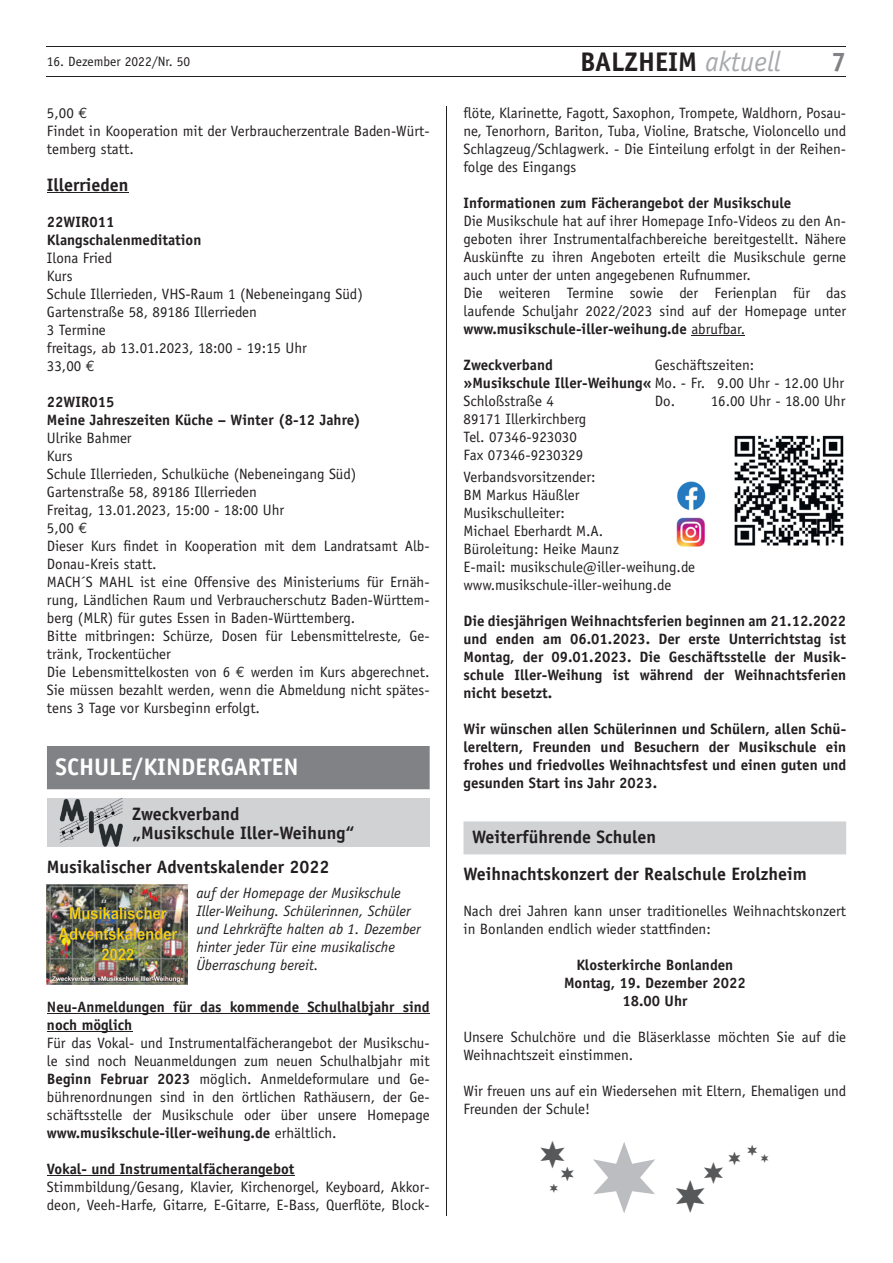
<style>
.page{position:relative;width:893px;height:1263px;background:#fff}
.page>*{position:absolute;margin:0;border:0;box-sizing:border-box;transform-origin:0 0}
.t1{font:700 27px "Officina Sans";color:#231f20}
.t2{font:700 27px "Officina Sans";color:#808285}
.t3{font:700 24px "Officina Sans";color:#fff}
.t4{font:700 18px/37px "Officina Sans";color:#231f20}
.t5{font:15px/18px "Officina Sans";color:#231f20}
.t6{font:700 15px/18px "Officina Sans";color:#231f20}
.t7{font:italic 15px/18px "Officina Sans";color:#231f20}
.t8{font:13.5px "Officina Sans";color:#231f20}
.s1{font-weight:400;font-style:italic;font-size:28.35px;color:#a8a9ad}
.s2{font-weight:700}
.s3{font-family:"Euro Mono"}
</style>
<div class="page">
<hr style="left:47px;top:76px;width:799px;height:1px;background:#231f20">
<hr style="left:47px;top:47px;width:799px;height:1px;background:#231f20">
<hr style="left:446px;top:106px;width:1px;height:1110px;background:#231f20">
<hr style="left:691px;top:335px;width:54px;height:1px;background:#231f20">
<img style="left:677px;top:481px;width:29px;height:30px">
<img style="left:734px;top:435px;width:110px;height:111px">
<img style="left:676px;top:517px;width:29px;height:30px">
<div style="left:463px;top:822px;width:383px;height:32px;background:#d1d2d4"></div>
<hr style="left:47px;top:192px;width:82px;height:1px;background:#231f20">
<hr style="left:47px;top:1013px;width:383px;height:1px;background:#231f20">
<hr style="left:47px;top:1031px;width:85px;height:1px;background:#231f20">
<hr style="left:47px;top:1175px;width:247px;height:1px;background:#231f20">
<div style="left:47px;top:747px;width:383px;height:42px;background:#808285"></div>
<div style="left:47px;top:798px;width:383px;height:33px;background:#d1d2d4"></div>
<div style="left:47px;top:817px;width:383px;height:30px;background:#d1d2d4"></div>
<img style="left:60px;top:798px;width:63px;height:49px">
<img style="left:47px;top:885px;width:141px;height:99px">
<h1 class="t1" style="left:580px;top:45px;width:202px">BALZHEIM <span class="s1">aktuell</span></h1>
<p class="t8" style="left:47px;top:53px;width:145px">16. Dezember 2022/Nr. 50</p>
<h1 class="t2" style="left:831px;top:45px;width:17px">7</h1>
<p class="t5" style="left:463px;top:104px;width:384px;text-align:justify">flöte, Klarinette, Fagott, Saxophon, Trompete, Waldhorn, Posau&shy;ne, Tenorhorn, Bariton, Tuba, Violine, Bratsche, Violoncello und Schlagzeug/Schlagwerk. - Die Einteilung erfolgt in der Reihen&shy;folge des Eingangs</p>
<p class="t6" style="left:463px;top:193px;width:329px">Informationen zum Fächerangebot der Musikschule</p>
<p class="t5" style="left:463px;top:212px;width:384px">Die Musikschule hat auf ihrer Homepage Info-Videos zu den An&shy;geboten ihrer Instrumentalfachbereiche bereitgestellt. Nähere Auskünfte zu ihren Angeboten erteilt die Musikschule gerne auch unter der unten angegebenen Rufnummer.<br>Die weiteren Termine sowie der Ferienplan für das laufende Schuljahr 2022/2023 sind auf der Homepage unter <span class="s2">www.musikschule-iller-weihung.de</span> abrufbar.</p>
<p class="t6" style="left:463px;top:355px;width:91px">Zweckverband</p>
<p class="t5" style="left:47px;top:104px;width:384px">5,00 <span class="s3">€<br></span>Findet in Kooperation mit der Verbraucherzentrale Baden-Würt&shy;temberg statt.</p>
<p class="t4" style="left:47px;top:166px;width:83px">Illerrieden</p>
<p class="t6" style="left:47px;top:213px;width:156px">22WIR011<br>Klangschalenmeditation</p>
<p class="t5" style="left:47px;top:249px;width:317px">Ilona Fried<br>Kurs<br>Schule Illerrieden, VHS-Raum 1 (Nebeneingang Süd)<br>Gartenstraße 58, 89186 Illerrieden<br>3 Termine<br>freitags, ab 13.01.2023, 18:00 - 19:15 Uhr<br>33,00 <span class="s3">€</span></p>
<p class="t6" style="left:47px;top:393px;width:315px">22WIR015<br>Meine Jahreszeiten Küche – Winter (8-12 Jahre)</p>
<p class="t5" style="left:47px;top:429px;width:384px">Ulrike Bahmer<br>Kurs<br>Schule Illerrieden, Schulküche (Nebeneingang Süd)<br>Gartenstraße 58, 89186 Illerrieden<br>Freitag, 13.01.2023, 15:00 - 18:00 Uhr<br>5,00 <span class="s3">€<br></span>Dieser Kurs findet in Kooperation mit dem Landratsamt Alb-Donau-Kreis statt.<br>MACH´S MAHL ist eine Offensive des Ministeriums für Ernäh&shy;rung, Ländlichen Raum und Verbraucherschutz Baden-Württem&shy;berg (MLR) für gutes Essen in Baden-Württemberg.<br>Bitte mitbringen: Schürze, Dosen für Lebensmittelreste, Ge&shy;tränk, Trockentücher<br>Die Lebensmittelkosten von 6 <span class="s3">€</span> werden im Kurs abgerechnet.<br>Sie müssen bezahlt werden, wenn die Abmeldung nicht spätes&shy;tens 3 Tage vor Kursbeginn erfolgt.</p>
<p class="t5" style="left:463px;top:356px;width:382px;text-indent:191px">Geschäftszeiten: <span class="s2">»Musikschule Iller-Weihung«</span> Mo. - Fr. 9.00 Uhr - 12.00 Uhr<br>Schloßstraße 4</p>
<p class="t5" style="left:655px;top:392px;width:192px">Do. 16.00 Uhr - 18.00 Uhr</p>
<p class="t5" style="left:463px;top:410px;width:124px">89171 Illerkirchberg<br>Tel. 07346-923030<br>Fax 07346-9230329</p>
<p class="t5" style="left:463px;top:468px;width:233px">Verbandsvorsitzender:<br>BM Markus Häußler<br>Musikschulleiter:<br>Michael Eberhardt M.A.<br>Büroleitung: Heike Maunz<br>E-mail: musikschule@iller-weihung.de www.musikschule-iller-weihung.de</p>
<p class="t6" style="left:463px;top:612px;width:384px;text-align:justify">Die diesjährigen Weihnachtsferien beginnen am 21.12.2022 und enden am 06.01.2023. Der erste Unterrichtstag ist Montag, der 09.01.2023. Die Geschäftsstelle der Musik&shy;schule Iller-Weihung ist während der Weihnachtsferien nicht besetzt.</p>
<p class="t6" style="left:463px;top:720px;width:384px;text-align:justify">Wir wünschen allen Schülerinnen und Schülern, allen Schü&shy;lereltern, Freunden und Besuchern der Musikschule ein frohes und friedvolles Weihnachtsfest und einen guten und gesunden Start ins Jahr 2023.</p>
<p class="t4" style="left:463px;top:818px;width:345px;text-indent:9px">Weiterführende Schulen<br>Weihnachtskonzert der Realschule Erolzheim</p>
<p class="t5" style="left:463px;top:902px;width:384px">Nach drei Jahren kann unser traditionelles Weihnachtskonzert in Bonlanden endlich wieder stattfinden:</p>
<p class="t6" style="left:564px;top:956px;width:183px;text-align:center">Klosterkirche Bonlanden<br>Montag, 19. Dezember 2022<br>18.00 Uhr</p>
<p class="t5" style="left:463px;top:1028px;width:384px">Unsere Schulchöre und die Bläserklasse möchten Sie auf die<br>Weihnachtszeit einstimmen.</p>
<p class="t5" style="left:463px;top:1082px;width:384px">Wir freuen uns auf ein Wiedersehen mit Eltern, Ehemaligen und<br>Freunden der Schule!</p>
<h2 class="t3" style="left:55px;top:752px;width:245px">SCHULE/KINDERGARTEN</h2>
<p class="t4" style="left:132px;top:803px;width:224px;line-height:19.5px">Zweckverband<br>„Musikschule Iller-Weihung“</p>
<p class="t4" style="left:47px;top:848px;width:284px">Musikalischer Adventskalender 2022</p>
<p class="t7" style="left:196px;top:883px;width:226px">auf der Homepage der Musikschule Iller-Weihung. Schülerinnen, Schüler und Lehrkräfte halten ab 1. Dezember hinter jeder Tür eine musikalische Überraschung bereit.</p>
<p class="t6" style="left:47px;top:998px;width:384px">Neu-Anmeldungen für das kommende Schulhalbjahr sind noch möglich</p>
<p class="t5" style="left:47px;top:1034px;width:384px;text-align:justify">Für das Vokal- und Instrumentalfächerangebot der Musikschu&shy;le sind noch Neuanmeldungen zum neuen Schulhalbjahr mit <span class="s2">Beginn Februar 2023</span> möglich. Anmeldeformulare und Ge&shy;bührenordnungen sind in den örtlichen Rathäusern, der Ge&shy;schäftsstelle der Musikschule oder über unsere Homepage <span class="s2">www.musikschule-iller-weihung.de</span> erhältlich.</p>
<p class="t6" style="left:47px;top:1160px;width:249px">Vokal- und Instrumentalfächerangebot</p>
<p class="t5" style="left:47px;top:1178px;width:384px">Stimmbildung/Gesang, Klavier, Kirchenorgel, Keyboard, Akkor&shy;deon, Veeh-Harfe, Gitarre, E-Gitarre, E-Bass, Querflöte, Block-</p>
</div>
